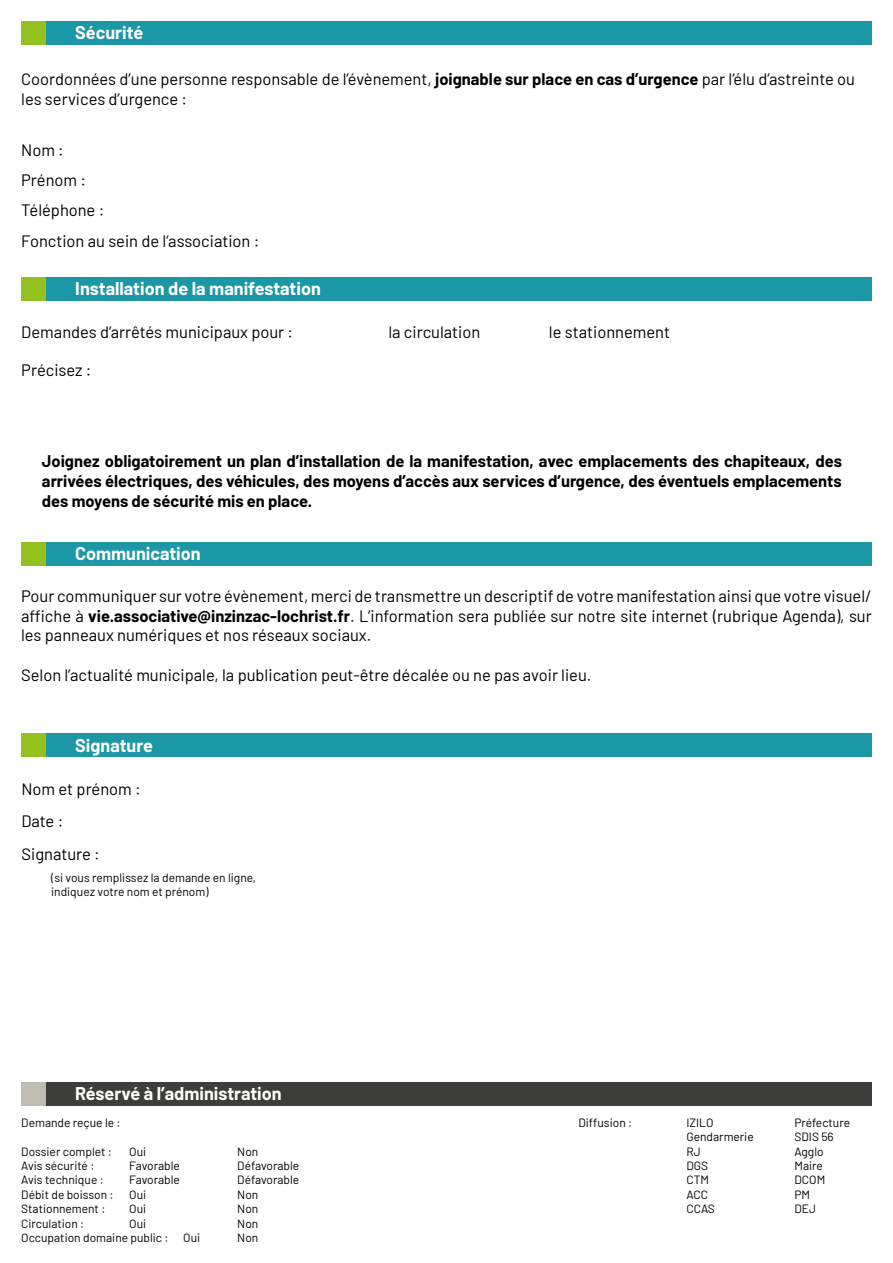
<style>
.page{position:relative;width:893px;height:1263px;background:#fff}
.page>*{position:absolute;margin:0;border:0;box-sizing:border-box;transform-origin:0 0}
.t1{font:700 18px "Barlow";color:#fff}
.t2{font:16.5px/19.8px "Barlow";color:#000}
.t3{font:700 16.5px/19.8px "Barlow";color:#000;text-align:justify}
.t4{font:12px/14.4px "Barlow";color:#000}
.s1{font-weight:700}
</style>
<div class="page">
<div style="left:21px;top:21px;width:851px;height:24px;background:#1c97a6"></div>
<div style="left:21px;top:21px;width:25px;height:24px;background:#95c11f"></div>
<div style="left:21px;top:277px;width:851px;height:24px;background:#1c97a6"></div>
<div style="left:21px;top:277px;width:25px;height:24px;background:#95c11f"></div>
<div style="left:21px;top:542px;width:851px;height:24px;background:#1c97a6"></div>
<div style="left:21px;top:542px;width:25px;height:24px;background:#95c11f"></div>
<div style="left:21px;top:733px;width:851px;height:24px;background:#1c97a6"></div>
<div style="left:21px;top:733px;width:25px;height:24px;background:#95c11f"></div>
<div style="left:21px;top:1082px;width:850px;height:23px;background:#3d3d3b"></div>
<div style="left:21px;top:1082px;width:25px;height:23px;background:#bfbcb1"></div>
<p class="t1" style="left:75px;top:19px;width:69px">Sécurité</p>
<p class="t2" style="left:21px;top:68px;width:835px">Coordonnées d’une personne responsable de l’évènement, <span class="s1">joignable sur place en cas d’urgence</span> par l’élu d’astreinte ou les services d’urgence :</p>
<p class="t2" style="left:21px;top:133px;width:240px;line-height:30.3px">Nom :<br>Prénom :<br>Téléphone :<br>Fonction au sein de l’association :</p>
<p class="t1" style="left:75px;top:276px;width:247px">Installation de la manifestation</p>
<p class="t2" style="left:21px;top:321px;width:273px">Demandes d’arrêtés municipaux pour :</p>
<p class="t2" style="left:388px;top:321px;width:93px">la circulation</p>
<p class="t2" style="left:549px;top:321px;width:123px">le stationnement</p>
<p class="t2" style="left:21px;top:358px;width:72px">Précisez :</p>
<p class="t3" style="left:42px;top:450px;width:801px">Joignez obligatoirement un plan d’installation de la manifestation, avec emplacements des chapiteaux, des arrivées électriques, des véhicules, des moyens d’accès aux services d’urgence, des éventuels emplacements des moyens de sécurité mis en place.</p>
<p class="t1" style="left:75px;top:541px;width:127px">Communication</p>
<p class="t2" style="left:21px;top:585px;width:852px;text-align:justify">Pour communiquer sur votre évènement, merci de transmettre un descriptif de votre manifestation ainsi que votre visuel/ affiche à <span class="s1">vie.associative@inzinzac-lochrist.fr</span>. L’information sera publiée sur notre site internet (rubrique Agenda), sur les panneaux numériques et nos réseaux sociaux.</p>
<p class="t2" style="left:21px;top:664px;width:572px">Selon l’actualité municipale, la publication peut-être décalée ou ne pas avoir lieu.</p>
<p class="t1" style="left:75px;top:732px;width:79px">Signature</p>
<p class="t2" style="left:21px;top:771px;width:121px;line-height:32.5px">Nom et prénom :<br>Date :<br>Signature :</p>
<p class="t4" style="left:51px;top:869px;width:206px">(si vous remplissez la demande en ligne, indiquez votre nom et prénom)</p>
<p class="t1" style="left:75px;top:1080px;width:208px">Réservé à l’administration</p>
<p class="t4" style="left:21px;top:1114px;width:101px">Demande reçue le :</p>
<p class="t4" style="left:21px;top:1143px;width:92px">Dossier complet :</p>
<p class="t4" style="left:129px;top:1143px;width:18px">Oui</p>
<p class="t4" style="left:237px;top:1143px;width:23px">Non</p>
<p class="t4" style="left:21px;top:1157px;width:75px">Avis sécurité :</p>
<p class="t4" style="left:129px;top:1157px;width:52px">Favorable</p>
<p class="t4" style="left:237px;top:1157px;width:64px">Défavorable</p>
<p class="t4" style="left:21px;top:1172px;width:84px">Avis technique :</p>
<p class="t4" style="left:129px;top:1172px;width:52px">Favorable</p>
<p class="t4" style="left:237px;top:1172px;width:64px">Défavorable</p>
<p class="t4" style="left:21px;top:1186px;width:94px">Débit de boisson :</p>
<p class="t4" style="left:129px;top:1186px;width:18px">Oui</p>
<p class="t4" style="left:237px;top:1186px;width:23px">Non</p>
<p class="t4" style="left:21px;top:1201px;width:86px">Stationnement :</p>
<p class="t4" style="left:129px;top:1201px;width:18px">Oui</p>
<p class="t4" style="left:237px;top:1201px;width:23px">Non</p>
<p class="t4" style="left:21px;top:1215px;width:65px">Circulation :</p>
<p class="t4" style="left:129px;top:1215px;width:18px">Oui</p>
<p class="t4" style="left:237px;top:1215px;width:23px">Non</p>
<p class="t4" style="left:21px;top:1229px;width:180px">Occupation domaine public : Oui</p>
<p class="t4" style="left:237px;top:1229px;width:23px">Non</p>
<p class="t4" style="left:578px;top:1114px;width:55px">Diffusion :</p>
<p class="t4" style="left:686px;top:1114px;width:29px">IZILO</p>
<p class="t4" style="left:794px;top:1114px;width:57px">Préfecture</p>
<p class="t4" style="left:686px;top:1129px;width:69px">Gendarmerie</p>
<p class="t4" style="left:794px;top:1129px;width:41px">SDIS 56</p>
<p class="t4" style="left:686px;top:1143px;width:16px">RJ</p>
<p class="t4" style="left:794px;top:1143px;width:31px">Agglo</p>
<p class="t4" style="left:686px;top:1157px;width:23px">DGS</p>
<p class="t4" style="left:794px;top:1157px;width:30px">Maire</p>
<p class="t4" style="left:686px;top:1172px;width:24px">CTM</p>
<p class="t4" style="left:794px;top:1172px;width:32px">DCOM</p>
<p class="t4" style="left:686px;top:1186px;width:23px">ACC</p>
<p class="t4" style="left:794px;top:1186px;width:17px">PM</p>
<p class="t4" style="left:686px;top:1201px;width:30px">CCAS</p>
<p class="t4" style="left:794px;top:1201px;width:23px">DEJ</p>
</div>
